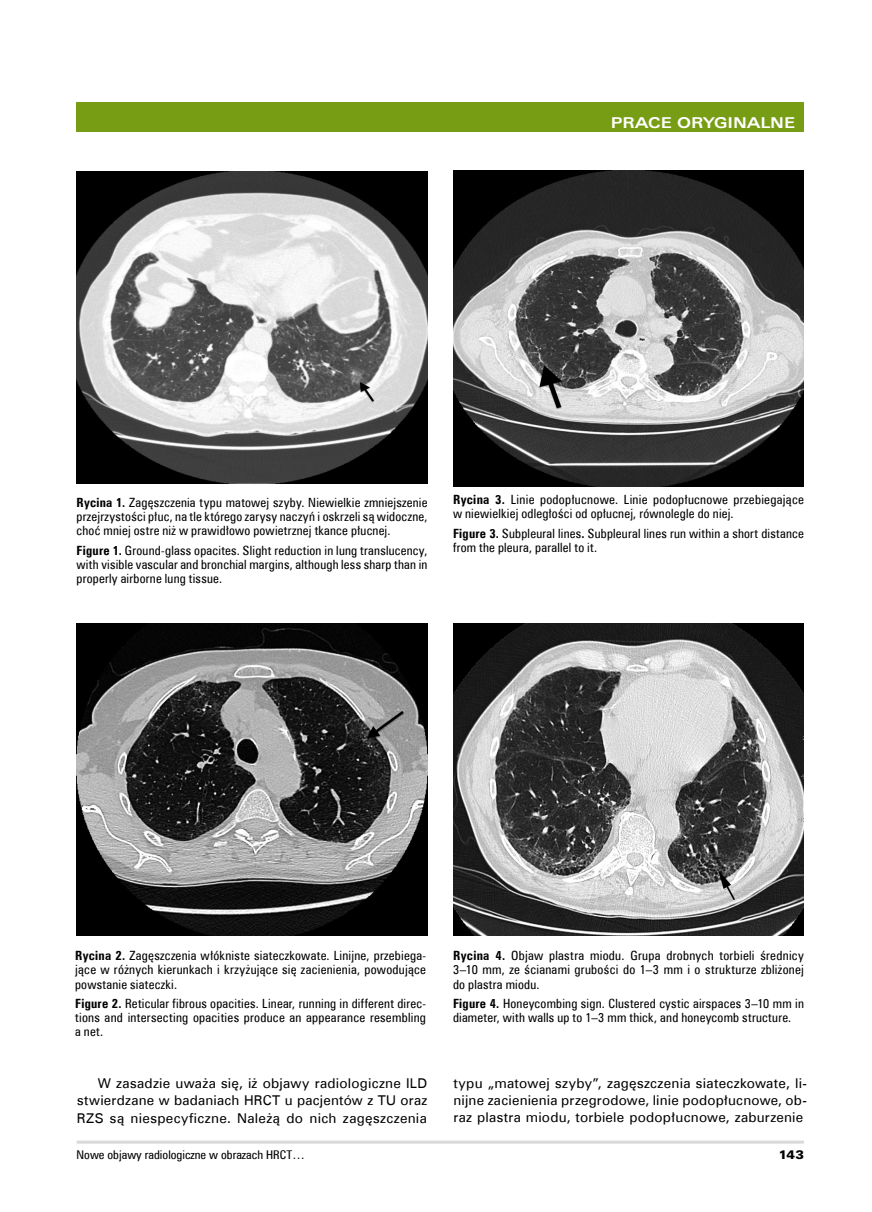
<style>
.page{position:relative;width:872px;height:1212px;background:#fff}
.page>*{position:absolute;margin:0;border:0;box-sizing:border-box;transform-origin:0 0}
.t1{font:15px "Zurich Ex EU Bold";letter-spacing:.015em;color:#fff}
.t2{font:13.5px/17.2px "Zurich EU";letter-spacing:.015em;color:#000;text-align:justify}
.t3{font:12.75px/14.2px "Zurich Cn EU Normal";letter-spacing:.02em;color:#000;text-align:justify}
.t4{font:12px "Zurich Cn EU Normal";color:#000;scale:1.04 1}
.t5{font:11.25px "Zurich Blk PL";color:#000;scale:1.04 1}
.s1{font-family:"Zurich Cn EU Bold"}
</style>
<div class="page">
<hr style="left:77px;top:1140px;width:727px;height:3px;background:#d9d9da">
<div style="left:77px;top:102px;width:727px;height:30px;background:#779d14"></div>
<img style="left:77px;top:171px;width:350px;height:312px">
<img style="left:77px;top:624px;width:350px;height:311px">
<img style="left:453px;top:170px;width:351px;height:316px">
<img style="left:453px;top:624px;width:351px;height:311px">
<p class="t1" style="left:611px;top:113px;width:186px">PRACE ORYGINALNE</p>
<p class="t3" style="left:77px;top:495px;width:352px"><span class="s1">Rycina 1.</span> Zagęszczenia typu matowej szyby. Niewielkie zmniejszenie przejrzystości płuc, na tle którego zarysy naczyń i oskrzeli są widoczne, choć mniej ostre niż w prawidłowo powietrznej tkance płucnej.</p>
<p class="t3" style="left:77px;top:543px;width:352px"><span class="s1">Figure 1.</span> Ground‑glass opacites. Slight reduction in lung translucency, with visible vascular and bronchial margins, although less sharp than in properly airborne lung tissue.</p>
<p class="t3" style="left:453px;top:492px;width:352px"><span class="s1">Rycina 3.</span> Linie podopłucnowe. Linie podopłucnowe przebiegające w niewielkiej odległości od opłucnej, równolegle do niej.</p>
<p class="t3" style="left:453px;top:526px;width:352px"><span class="s1">Figure 3.</span> Subpleural lines<span class="s1">.</span> Subpleural lines run within a short distance from the pleura, parallel to it.</p>
<p class="t3" style="left:75px;top:948px;width:352px"><span class="s1">Rycina 2.</span> Zagęszczenia włókniste siateczkowate. Linijne, przebiega‑ jące w różnych kierunkach i krzyżujące się zacienienia, powodujące powstanie siateczki.</p>
<p class="t3" style="left:75px;top:996px;width:352px"><span class="s1">Figure 2.</span> Reticular fibrous opacities. Linear, running in different direc‑ tions and intersecting opacities produce an appearance resembling a net.</p>
<p class="t2" style="left:77px;top:1075px;width:352px;text-indent:21px">W zasadzie uważa się, iż objawy radiologiczne ILD stwierdzane w badaniach HRCT u pacjentów z TU oraz RZS są niespecyficzne. Należą do nich zagęszczenia</p>
<p class="t3" style="left:453px;top:948px;width:352px"><span class="s1">Rycina 4.</span> Objaw plastra miodu. Grupa drobnych torbieli średnicy 3–10 mm, ze ścianami grubości do 1–3 mm i o strukturze zbliżonej do plastra miodu.</p>
<p class="t3" style="left:453px;top:996px;width:352px"><span class="s1">Figure 4.</span> Honeycombing sign. Clustered cystic airspaces 3–10 mm in diameter, with walls up to 1–3 mm thick, and honeycomb structure.</p>
<p class="t2" style="left:453px;top:1074px;width:355px">typu „matowej szyby”, zagęszczenia siateczkowate, li&shy;nijne zacienienia przegrodowe, linie podopłucnowe, ob&shy;raz plastra miodu, torbiele podopłucnowe, zaburzenie</p>
<p class="t4" style="left:77px;top:1147px;width:221px">Nowe objawy radiologiczne w obrazach HRCT…</p>
<p class="t5" style="left:778px;top:1147px;width:26px">143</p>
</div>
